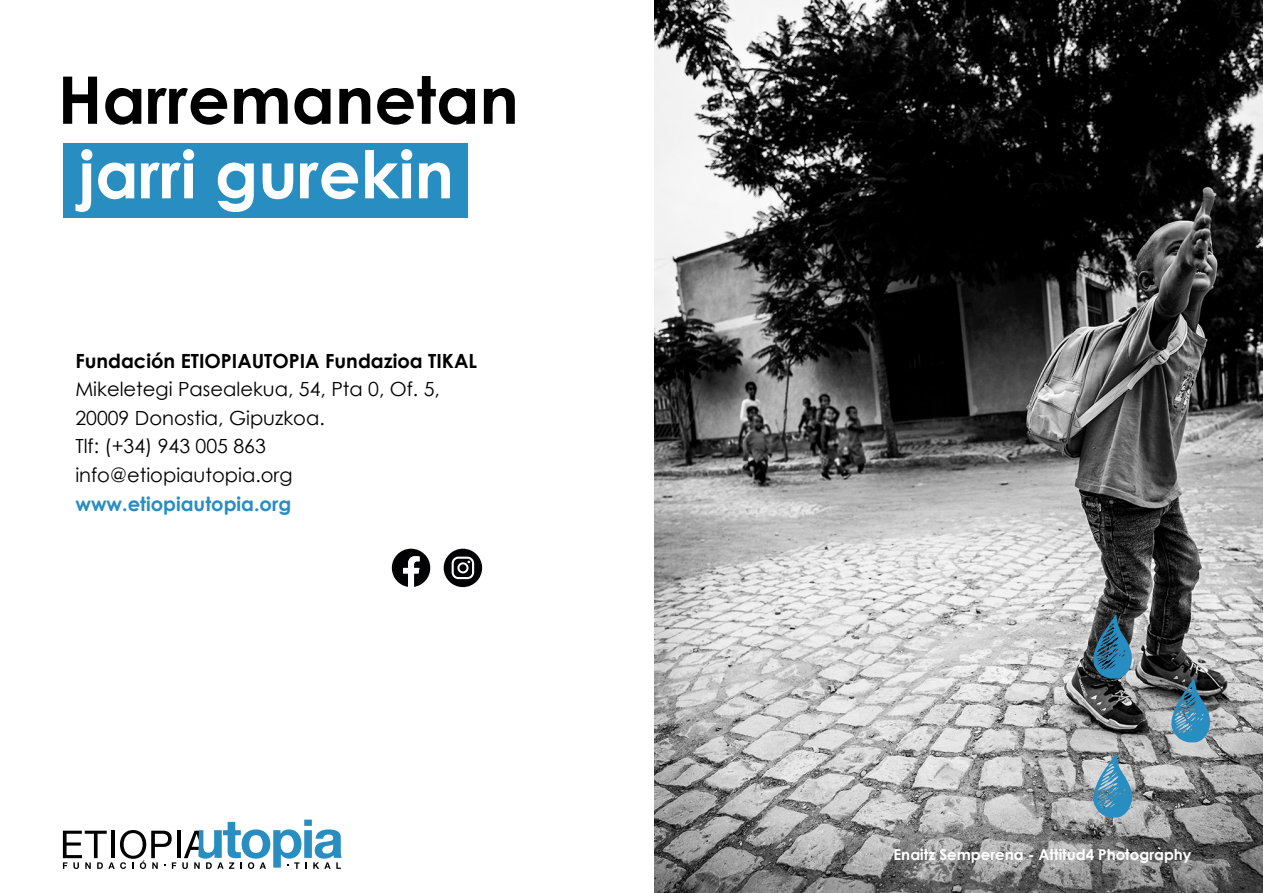
<style>
.page{position:relative;width:1263px;height:893px;background:#fff}
.page>*{position:absolute;margin:0;border:0;box-sizing:border-box;transform-origin:0 0}
.t1{font:700 65.7px "Century Gothic";color:#000}
.t2{font:700 65.7px "Century Gothic";color:#fff}
.t3{font:19.5px/28.5px "Century Gothic";color:#000}
.t4{font:700 19.5px "Century Gothic";color:#000}
.t5{font:700 19.5px "Century Gothic";color:#288dc1}
.t6{font:700 15px "Century Gothic";color:#fff}
</style>
<div class="page">
<img style="left:655px;top:0;width:608px;height:893px">
<svg style="left:182px;top:820px;width:160px;height:49px"></svg>
<svg style="left:63px;top:830px;width:113px;height:39px"></svg>
<hr style="left:177px;top:831px;width:3px;height:27px;background:#000">
<div style="left:444px;top:549px;width:38px;height:38px;background:#010203;border-radius:50%"></div>
<svg style="left:452px;top:557px;width:22px;height:22px"></svg>
<svg style="left:392px;top:549px;width:38px;height:38px"></svg>
<svg style="left:1171px;top:678px;width:41px;height:65px;background:#487a93"></svg>
<svg style="left:1093px;top:614px;width:41px;height:65px;background:#376982"></svg>
<svg style="left:1093px;top:753px;width:41px;height:65px;background:#6c9db7"></svg>
<div style="left:63px;top:143px;width:405px;height:74px;background:#288dc1"></div>
<h1 class="t1" style="left:58px;top:50px;width:463px">Harremanetan</h1>
<h1 class="t2" style="left:78px;top:125px;width:377px">jarri gurekin</h1>
<p class="t4" style="left:75px;top:346px;width:403px">Fundación ETIOPIAUTOPIA Fundazioa TIKAL</p>
<p class="t3" style="left:75px;top:375px;width:366px">Mikeletegi Pasealekua, 54, Pta 0, Of. 5,<br>20009 Donostia, Gipuzkoa.<br>Tlf: (+34) 943 005 863 info@etiopiautopia.org</p>
<p class="t5" style="left:75px;top:489px;width:217px">www.etiopiautopia.org</p>
<p class="t6" style="left:893px;top:843px;width:300px">Enaitz Semperena - Attitud4 Photography</p>
</div>
